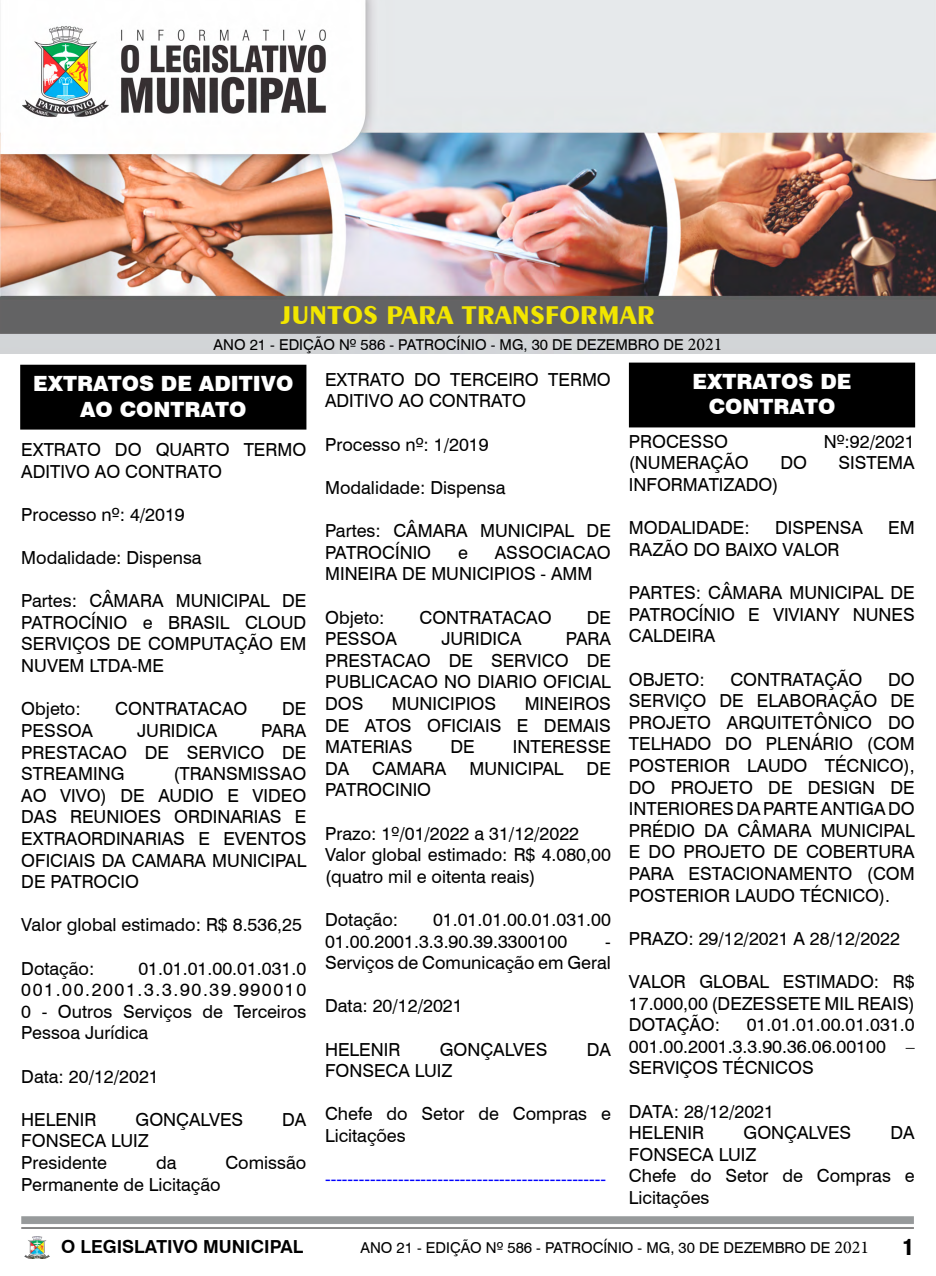
<style>
.page{position:relative;width:936px;height:1276px;background:#fff}
.page>*{position:absolute;margin:0;border:0;box-sizing:border-box;transform-origin:0 0}
.t1{font:700 27px "Exotic 350 BT";color:#f2e600}
.t2{font:900 21px/25.2px "Swiss 721 BT";color:#fff;text-align:center}
.t3{font:900 condensed 21px "Swiss 721 BT";color:#000}
.t4{font:18px/21.6px "Swiss 721 BT";color:#000}
.t5{font:18px "Swiss 721 BT";color:#00f}
.t6{font:700 18px "Swiss 721 BT";color:#000}
.t7{font:15px "Swiss 721 BT";color:#000}
.s1{font-family:"Minion Pro";font-size:18px}
</style>
<div class="page">
<img style="left:25px;top:1236px;width:24px;height:22px">
<img style="left:0;top:0;width:935px;height:353px">
<div style="left:21px;top:365px;width:285px;height:64px;background:#000"></div>
<div style="left:1px;top:300px;width:934px;height:33px;background:#636364"></div>
<div style="left:0;top:299px;width:935px;height:35px;border:2px solid #656364"></div>
<div style="left:629px;top:363px;width:285px;height:64px;background:#000"></div>
<div style="left:629px;top:362px;width:286px;height:65px;border:2px solid #000"></div>
<h1 class="t1" style="left:281px;top:298px;width:375px">JUNTOS PARA TRANSFORMAR</h1>
<p class="t7" style="left:213px;top:335px;width:510px">ANO 21 - EDIÇÃO Nº 586 - PATROCÍNIO - MG, 30 DE DEZEMBRO DE <span class="s1">2021</span></p>
<p class="t2" style="left:33px;top:371px;width:262px">EXTRATOS DE ADITIVO<br>AO CONTRATO</p>
<p class="t4" style="left:21px;top:438px;width:286px">EXTRATO DO QUARTO TERMO<br>ADITIVO AO CONTRATO</p>
<p class="t4" style="left:21px;top:503px;width:165px">Processo nº: 4/2019</p>
<p class="t4" style="left:21px;top:546px;width:182px">Modalidade: Dispensa</p>
<p class="t4" style="left:21px;top:589px;width:286px;text-align:justify">Partes: CÂMARA MUNICIPAL DE PATROCÍNIO e BRASIL CLOUD SERVIÇOS DE COMPUTAÇÃO EM NUVEM LTDA-ME</p>
<p class="t4" style="left:21px;top:697px;width:61px">Objeto:</p>
<p class="t4" style="left:115px;top:697px;width:134px">CONTRATACAO</p>
<p class="t4" style="left:282px;top:697px;width:26px">DE</p>
<p class="t4" style="left:21px;top:719px;width:73px">PESSOA</p>
<p class="t4" style="left:137px;top:719px;width:82px">JURIDICA</p>
<p class="t4" style="left:21px;top:719px;width:286px;text-align:justify;text-indent:240px">PARA PRESTACAO DE SERVICO DE STREAMING</p>
<p class="t4" style="left:21px;top:762px;width:286px;text-align:justify;text-indent:152px">(TRANSMISSAO AO VIVO) DE AUDIO E VIDEO DAS REUNIOES ORDINARIAS E EXTRAORDINARIAS E EVENTOS OFICIAIS DA CAMARA MUNICIPAL DE PATROCIO</p>
<p class="t4" style="left:21px;top:913px;width:282px">Valor global estimado: R$ 8.536,25</p>
<p class="t4" style="left:21px;top:956px;width:75px">Dotação:</p>
<p class="t4" style="left:21px;top:956px;width:286px;text-align:justify;text-indent:117px">01.01.01.00.01.031.0<br>001.00.2001.3.3.90.39.990010<br>0 - Outros Serviços de Terceiros Pessoa Jurídica</p>
<p class="t4" style="left:21px;top:1064px;width:139px">Data: 20/12/2021</p>
<p class="t4" style="left:21px;top:1108px;width:77px">HELENIR</p>
<p class="t4" style="left:136px;top:1108px;width:109px">GONÇALVES</p>
<p class="t4" style="left:282px;top:1108px;width:26px">DA</p>
<p class="t4" style="left:21px;top:1129px;width:129px">FONSECA LUIZ<br>Presidente</p>
<p class="t4" style="left:156px;top:1151px;width:22px">da</p>
<p class="t4" style="left:225px;top:1151px;width:82px">Comissão</p>
<p class="t4" style="left:21px;top:1172px;width:201px">Permanente de Licitação</p>
<p class="t4" style="left:325px;top:368px;width:287px">EXTRATO DO TERCEIRO TERMO<br>ADITIVO AO CONTRATO</p>
<p class="t4" style="left:325px;top:433px;width:165px">Processo nº: 1/2019</p>
<p class="t4" style="left:325px;top:476px;width:182px">Modalidade: Dispensa</p>
<p class="t4" style="left:325px;top:519px;width:287px">Partes: CÂMARA MUNICIPAL DE<br>PATROCÍNIO</p>
<p class="t4" style="left:325px;top:541px;width:287px;text-indent:170px">ASSOCIACAO<br>MINEIRA DE MUNICIPIOS - AMM</p>
<p class="t4" style="left:325px;top:605px;width:61px">Objeto:</p>
<p class="t4" style="left:419px;top:605px;width:134px">CONTRATACAO</p>
<p class="t4" style="left:586px;top:605px;width:26px">DE</p>
<p class="t4" style="left:325px;top:627px;width:73px">PESSOA</p>
<p class="t4" style="left:441px;top:627px;width:82px">JURIDICA</p>
<p class="t4" style="left:458px;top:541px;width:11px">e</p>
<p class="t4" style="left:325px;top:627px;width:287px;text-align:justify;text-indent:241px">PARA PRESTACAO DE SERVICO DE PUBLICACAO NO DIARIO OFICIAL DOS</p>
<p class="t4" style="left:325px;top:692px;width:287px;text-align:justify;text-indent:199px">MINEIROS DE ATOS OFICIAIS E DEMAIS MATERIAS</p>
<p class="t4" style="left:392px;top:692px;width:106px">MUNICIPIOS</p>
<p class="t4" style="left:450px;top:735px;width:26px">DE</p>
<p class="t4" style="left:513px;top:735px;width:99px">INTERESSE</p>
<p class="t4" style="left:325px;top:757px;width:26px">DA</p>
<p class="t4" style="left:372px;top:757px;width:76px">CAMARA</p>
<p class="t4" style="left:469px;top:757px;width:95px">MUNICIPAL</p>
<p class="t4" style="left:586px;top:757px;width:26px">DE</p>
<p class="t4" style="left:325px;top:778px;width:108px">PATROCINIO</p>
<p class="t4" style="left:325px;top:821px;width:287px">Prazo: 1º/01/2022 a 31/12/2022<br>Valor global estimado: R$ 4.080,00 (quatro mil e oitenta reais)</p>
<p class="t4" style="left:325px;top:908px;width:75px">Dotação:</p>
<p class="t4" style="left:325px;top:908px;width:287px;text-indent:108px">01.01.01.00.01.031.00<br>01.00.2001.3.3.90.39.3300100</p>
<p class="t4" style="left:325px;top:929px;width:287px;text-align:right">-<br>Serviços de Comunicação em Geral</p>
<p class="t4" style="left:325px;top:994px;width:139px">Data: 20/12/2021</p>
<p class="t4" style="left:325px;top:1037px;width:77px">HELENIR</p>
<p class="t4" style="left:440px;top:1037px;width:109px">GONÇALVES</p>
<p class="t4" style="left:586px;top:1037px;width:26px">DA</p>
<p class="t4" style="left:325px;top:1059px;width:129px">FONSECA LUIZ</p>
<p class="t4" style="left:325px;top:1102px;width:287px">Chefe do Setor de Compras e<br>Licitações</p>
<p class="t5" style="left:325px;top:1166px;width:282px">--------------------------------------------------</p>
<p class="t2" style="left:692px;top:369px;width:160px">EXTRATOS DE<br>CONTRATO</p>
<p class="t4" style="left:629px;top:430px;width:101px">PROCESSO</p>
<p class="t4" style="left:823px;top:430px;width:92px">Nº:92/2021</p>
<p class="t4" style="left:629px;top:451px;width:121px">(NUMERAÇÃO</p>
<p class="t4" style="left:780px;top:451px;width:28px">DO</p>
<p class="t4" style="left:838px;top:451px;width:78px">SISTEMA</p>
<p class="t4" style="left:629px;top:473px;width:151px">INFORMATIZADO)</p>
<p class="t4" style="left:629px;top:516px;width:122px">MODALIDADE:</p>
<p class="t4" style="left:775px;top:516px;width:89px">DISPENSA</p>
<p class="t4" style="left:888px;top:516px;width:28px">EM</p>
<p class="t4" style="left:629px;top:538px;width:212px">RAZÃO DO BAIXO VALOR</p>
<p class="t4" style="left:629px;top:581px;width:287px;text-align:justify">PARTES: CÂMARA MUNICIPAL DE PATROCÍNIO E VIVIANY NUNES CALDEIRA</p>
<p class="t4" style="left:629px;top:667px;width:77px">OBJETO:</p>
<p class="t4" style="left:730px;top:667px;width:134px">CONTRATAÇÃO</p>
<p class="t4" style="left:629px;top:667px;width:287px;text-align:justify;text-indent:259px">DO SERVIÇO DE ELABORAÇÃO DE PROJETO ARQUITETÔNICO DO TELHADO DO PLENÁRIO (COM POSTERIOR LAUDO TÉCNICO), DO PROJETO DE DESIGN DE INTERIORES DA PARTE ANTIGA DO PRÉDIO DA CÂMARA MUNICIPAL E DO PROJETO DE COBERTURA PARA ESTACIONAMENTO (COM POSTERIOR LAUDO TÉCNICO).</p>
<p class="t4" style="left:629px;top:927px;width:272px">PRAZO: 29/12/2021 A 28/12/2022</p>
<p class="t4" style="left:629px;top:970px;width:287px;text-align:justify">VALOR GLOBAL ESTIMADO: R$ 17.000,00 (DEZESSETE MIL REAIS)<br>DOTAÇÃO:</p>
<p class="t4" style="left:629px;top:1013px;width:287px;text-align:justify;text-indent:118px">01.01.01.00.01.031.0<br>001.00.2001.3.3.90.36.06.00100 – SERVIÇOS TÉCNICOS</p>
<p class="t4" style="left:629px;top:1099px;width:147px">DATA: 28/12/2021<br>HELENIR</p>
<p class="t4" style="left:743px;top:1121px;width:109px">GONÇALVES</p>
<p class="t4" style="left:890px;top:1121px;width:26px">DA</p>
<p class="t4" style="left:629px;top:1143px;width:287px">FONSECA LUIZ<br>Chefe do Setor de Compras e<br>Licitações</p>
<p class="t6" style="left:61px;top:1234px;width:244px">O LEGISLATIVO MUNICIPAL</p>
<p class="t7" style="left:360px;top:1236px;width:510px">ANO 21 - EDIÇÃO Nº 586 - PATROCÍNIO - MG, 30 DE DEZEMBRO DE <span class="s1">2021</span></p>
<p class="t3" style="left:902px;top:1235px;width:13px">1</p>
</div>
